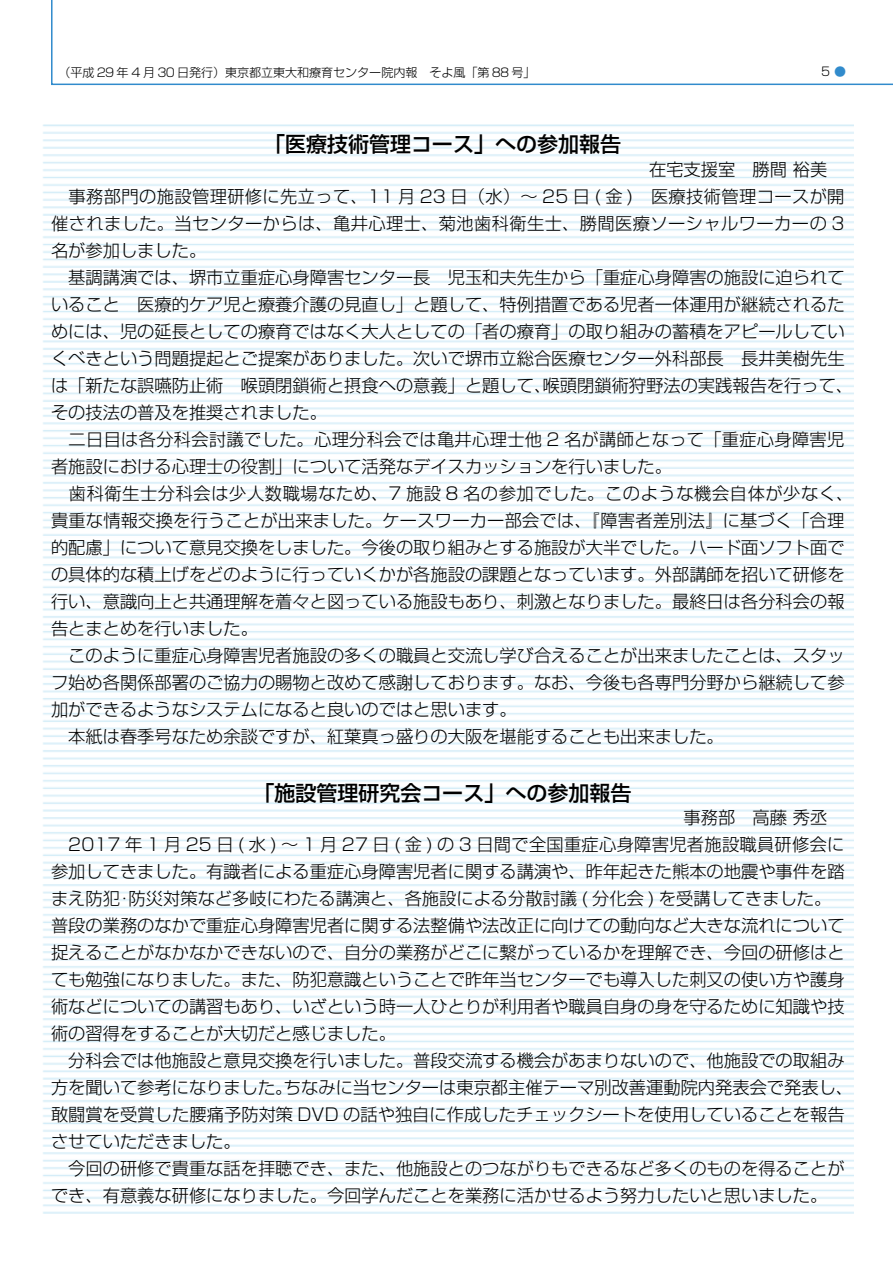
<style>
.page{position:relative;width:893px;height:1263px;background:#fff}
.page>*{position:absolute;margin:0;border:0;box-sizing:border-box;transform-origin:0 0}
.t1{font:500 21px "Shin Go";color:#000}
.t2{font:300 17.25px/27px "Shin Go";color:#000}
.t3{font:300 17.25px "Shin Go";letter-spacing:.02em;color:#000}
.t4{font:300 17.25px "Shin Go";letter-spacing:.255em;color:#000}
.t5{font:300 12px "Shin Go";color:#000}
.t6{font:300 12px "Shin Go";color:#318bcc}
</style>
<div class="page">
<svg style="left:51px;top:0;width:842px;height:86px"></svg>
<p class="t5" style="left:58px;top:65px;width:479px">（平成 29 年 4 月 30 日発行）東京都立東大和療育センター院内報　そよ風「第 88 号」</p>
<p class="t6" style="left:834px;top:64px;width:14px">●</p>
<p class="t1" style="left:264px;top:131px;width:358px">「医療技術管理コース」への参加報告</p>
<p class="t2" style="left:649px;top:155px;width:197px">在宅支援室　勝間 裕美　</p>
<p class="t2" style="left:51px;top:182px;width:804px;text-indent:347px">月 23 日（水）～ 25 日 ( 金 )　医療技術管理コースが開催されました。当センターからは、亀井心理士、菊池歯科衛生士、勝間医療ソーシャルワーカーの 3名が参加しました。<br>　基調講演では、堺市立重症心身障害センター長　児玉和夫先生から「重症心身障害の施設に迫られていること　医療的ケア児と療養介護の見直し」と題して、特例措置である児者一体運用が継続されるためには、児の延長としての療育ではなく大人としての「者の療育」の取り組みの蓄積をアピールしていくべきという問題提起とご提案がありました。次いで堺市立総合医療センター外科部長　長井美樹先生は「新たな誤嚥防止術　喉頭閉鎖術と摂食への意義」と題して、喉頭閉鎖術狩野法の実践報告を行って、その技法の普及を推奨されました。<br>　二日目は各分科会討議でした。心理分科会では亀井心理士他 2 名が講師となって「重症心身障害児者施設における心理士の役割」について活発なデイスカッションを行いました。<br>　歯科衛生士分科会は少人数職場なため、7 施設 8 名の参加でした。このような機会自体が少なく、貴重な情報交換を行うことが出来ました。ケースワーカー部会では、『障害者差別法』に基づく「合理的配慮」について意見交換をしました。今後の取り組みとする施設が大半でした。ハード面ソフト面での具体的な積上げをどのように行っていくかが各施設の課題となっています。外部講師を招いて研修を行い、意識向上と共通理解を着々と図っている施設もあり、刺激となりました。最終日は各分科会の報告とまとめを行いました。<br>　このように重症心身障害児者施設の多くの職員と交流し学び合えることが出来ましたことは、スタッフ始め各関係部署のご協力の賜物と改めて感謝しております。なお、今後も各専門分野から継続して参加ができるようなシステムになると良いのではと思います。<br>　本紙は春季号なため余談ですが、紅葉真っ盛りの大阪を堪能することも出来ました。</p>
<p class="t1" style="left:254px;top:779px;width:379px">「施設管理研究会コース」への参加報告</p>
<p class="t2" style="left:684px;top:803px;width:162px">事務部　高藤 秀丞　</p>
<p class="t4" style="left:51px;top:833px;width:246px">　2017年1 月25日(水)～1</p>
<p class="t3" style="left:51px;top:185px;width:326px">　事務部門の施設管理研修に先立って、11</p>
<p class="t2" style="left:51px;top:830px;width:804px;text-indent:269px">月 27 日 ( 金 ) の 3 日間で全国重症心身障害児者施設職員研修会に参加してきました。有識者による重症心身障害児者に関する講演や、昨年起きた熊本の地震や事件を踏まえ防犯･防災対策など多岐にわたる講演と、各施設による分散討議 ( 分化会 ) を受講してきました。<br>普段の業務のなかで重症心身障害児者に関する法整備や法改正に向けての動向など大きな流れについて捉えることがなかなかできないので、自分の業務がどこに繋がっているかを理解でき、今回の研修はとても勉強になりました。また、防犯意識ということで昨年当センターでも導入した刺又の使い方や護身術などについての講習もあり、いざという時一人ひとりが利用者や職員自身の身を守るために知識や技術の習得をすることが大切だと感じました。<br>　分科会では他施設と意見交換を行いました。普段交流する機会があまりないので、他施設での取組み方を聞いて参考になりました。ちなみに当センターは東京都主催テーマ別改善運動院内発表会で発表し、敢闘賞を受賞した腰痛予防対策 DVD の話や独自に作成したチェックシートを使用していることを報告させていただきました。<br>　今回の研修で貴重な話を拝聴でき、また、他施設とのつながりもできるなど多くのものを得ることができ、有意義な研修になりました。今回学んだことを業務に活かせるよう努力したいと思いました。</p>
</div>
